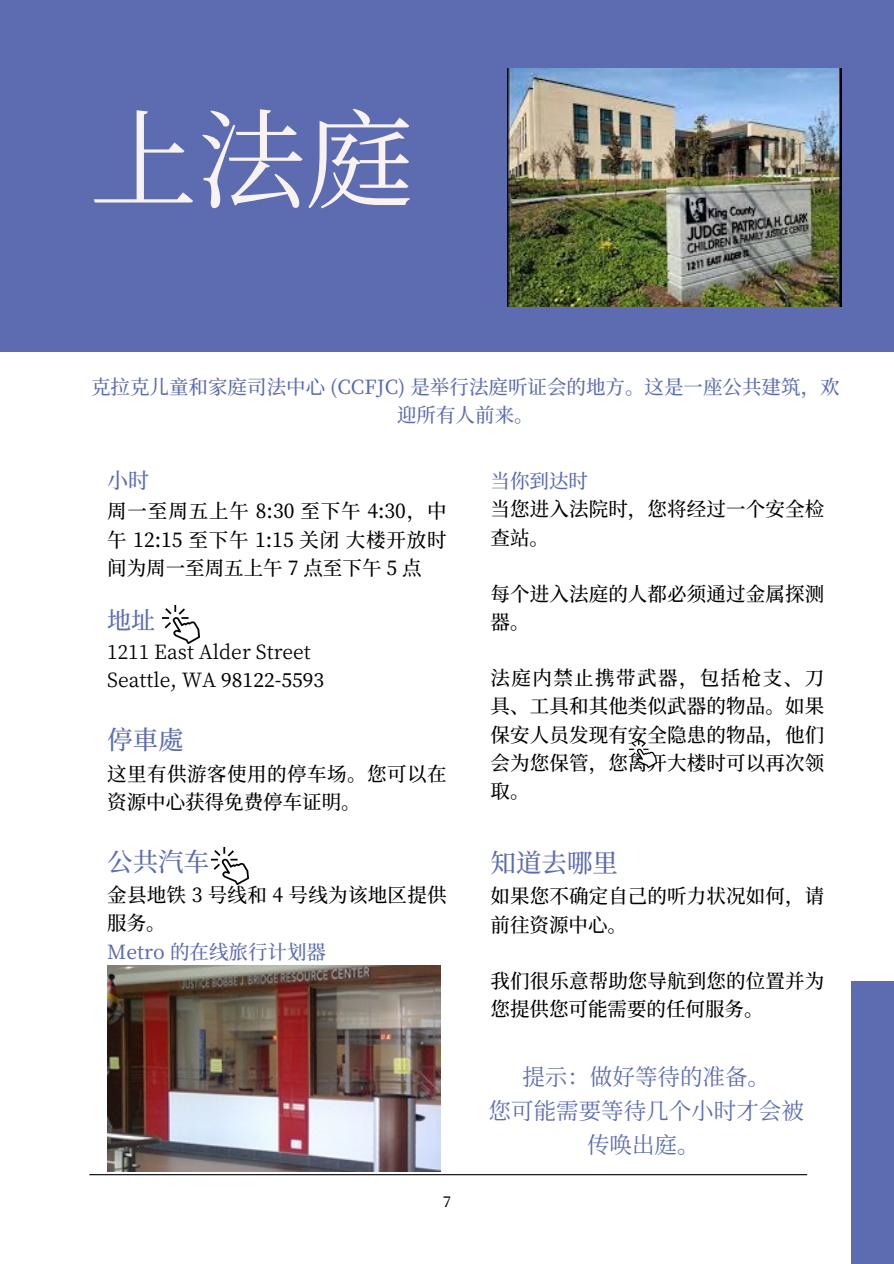
<style>
.page{position:relative;width:894px;height:1264px;background:#fff}
.page>*{position:absolute;margin:0;border:0;box-sizing:border-box;transform-origin:0 0}
.t1{font:108px "Source Han Serif SC";color:#f8f3f2}
.t2{font:500 25.5px "Source Han Serif SC";color:#5d6cb0}
.t3{font:500 24px "Source Han Serif SC";color:#5d6cb0}
.t4{font:22.5px/33.8px "Source Han Serif SC";color:#5d6cb0;text-align:center}
.t5{font:500 21px "Source Han Serif SC";color:#5d6cb0}
.t6{font:500 19.5px/28.2px "Source Han Serif SC";letter-spacing:.005em;color:#000001}
.t7{font:500 19.5px/28.2px "Source Han Serif SC";color:#5d6cb0;text-align:center}
.t8{font:19.5px "Source Han Serif SC";color:#000}
.t9{font:500 19.5px/28.2px "Source Han Serif SC";letter-spacing:.025em;color:#000001}
.t10{font:500 15px "Source Han Serif SC";color:#000001}
.s1{font-weight:500}
.s2{color:#5d6cb0}
</style>
<div class="page">
<div style="left:0;top:0;width:893px;height:351px;background:#5d6cb0"></div>
<img style="left:507px;top:69px;width:333px;height:237px">
<hr style="left:89px;top:1174px;width:718px;height:1px;background:#000001">
<img style="left:162px;top:606px;width:37px;height:37px">
<img style="left:107px;top:965px;width:333px;height:205px">
<img style="left:629px;top:741px;width:26px;height:27px">
<img style="left:211px;top:847px;width:38px;height:37px">
<div style="left:851px;top:981px;width:42px;height:282px;background:#5d6cb0"></div>
<h4 class="t1" style="left:89px;top:75px;width:325px">上法庭</h4>
<p class="t7" style="left:91px;top:371px;width:749px">克拉克儿童和家庭司法中心 (CCFJC) 是举行法庭听证会的地方。这是一座公共建筑，欢迎所有人前来。</p>
<p class="t5" style="left:107px;top:464px;width:43px">小时</p>
<p class="t6" style="left:107px;top:496px;width:341px;text-align:justify">周一至周五上午 8:30 至下午 4:30，中午 12:15 至下午 1:15 关闭大楼开放时间为周一至周五上午 7 点至下午 5 点</p>
<h1 class="t3" style="left:107px;top:601px;width:49px">地址</h1>
<h3 class="t8" style="left:107px;top:636px;width:205px">1211 East Alder Street</h3>
<h4 class="t8" style="left:107px;top:664px;width:217px">Seattle, WA <span class="s1">98122-5593</span></h4>
<p class="t2" style="left:107px;top:719px;width:78px">停車處</p>
<p class="t9" style="left:107px;top:758px;width:341px">这里有供游客使用的停车场。您可以在资源中心获得免费停车证明。</p>
<p class="t2" style="left:107px;top:841px;width:102px">公共汽车</p>
<p class="t6" style="left:107px;top:879px;width:341px">金县地铁 3 号线和 4 号线为该地区提供服务。<br><span class="s2">Metro 的在线旅行计划器</span></p>
<h4 class="t10" style="left:442px;top:1189px;width:8px">7</h4>
<p class="t6" style="left:490px;top:466px;width:335px"><span class="s2">当你到达时<br></span>当您进入法院时，您将经过一个安全检查站。</p>
<p class="t6" style="left:490px;top:578px;width:335px">每个进入法庭的人都必须通过金属探测器。</p>
<p class="t6" style="left:490px;top:662px;width:335px;text-align:justify">法庭内禁止携带武器，包括枪支、刀具、工具和其他类似武器的物品。如果保安人员发现有安全隐患的物品，他们会为您保管，您离开大楼时可以再次领取。</p>
<h4 class="t2" style="left:490px;top:842px;width:127px">知道去哪里</h4>
<h4 class="t6" style="left:490px;top:880px;width:335px">如果您不确定自己的听力状况如何，请前往资源中心。</h4>
<h4 class="t6" style="left:490px;top:965px;width:335px">我们很乐意帮助您导航到您的位置并为您提供您可能需要的任何服务。</h4>
<h4 class="t4" style="left:488px;top:1058px;width:316px">提示：做好等待的准备。<br>您可能需要等待几个小时才会被传唤出庭。</h4>
</div>
